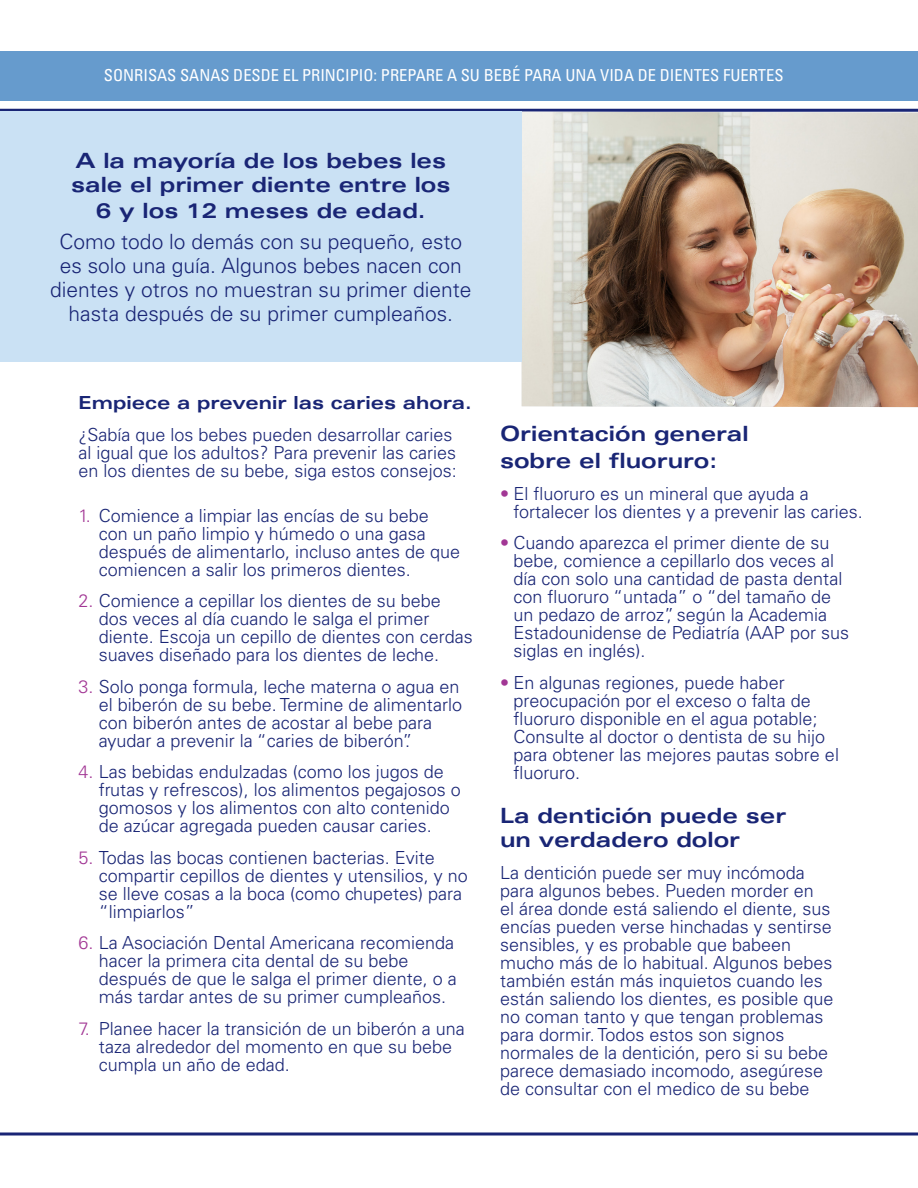
<style>
.page{position:relative;width:918px;height:1188px;background:#fff}
.page>*{position:absolute;margin:0;border:0;box-sizing:border-box;transform-origin:0 0}
.t1{font:700 expanded 21px/24.8px "Univers LT Std";color:#192575}
.Text_Master{font:300 21px/24px "Univers LT Std";color:#192575;text-align:center}
.Text_Master-2{font:300 18px/18px "Univers LT Std";color:#192575}
.t2{font:700 expanded 18px "Univers LT Std";color:#192575}
.Pagination{font:condensed 16.5px "Univers LT Std";color:#fff}
.s1{color:#a23795}
</style>
<div class="page">
<div style="left:0;top:51px;width:918px;height:49px;background:#669bcd"></div>
<hr style="left:0;top:109px;width:918px;height:3px;background:#192575">
<svg style="left:0;top:1132px;width:918px;height:4px"></svg>
<img style="left:522px;top:112px;width:396px;height:295px">
<div style="left:0;top:112px;width:522px;height:250px;background:#cae1f4"></div>
<p class="Pagination" style="left:104px;top:65px;width:681px">SONRISAS SANAS DESDE EL PRINCIPIO: PREPARE A SU BEBÉ PARA UNA VIDA DE DIENTES FUERTES</p>
<h1 class="t1" style="left:71px;top:148px;width:381px;text-align:center">A la mayoría de los bebes les sale el primer diente entre los<br>6 y los 12 meses de edad.</h1>
<p class="Text_Master" style="left:50px;top:229px;width:423px">Como todo lo demás con su pequeño, esto es solo una guía. Algunos bebes nacen con dientes y otros no muestran su primer diente hasta después de su primer cumpleaños.</p>
<h2 class="t2" style="left:78px;top:392px;width:395px">Empiece a prevenir las caries ahora.</h2>
<p class="Text_Master-2" style="left:78px;top:425px;width:380px">¿Sabía que los bebes pueden desarrollar caries al igual que los adultos? Para prevenir las caries en los dientes de su bebe, siga estos consejos:</p>
<p class="Text_Master-2" style="left:99px;top:506px;width:363px;text-indent:-20px"><span class="s1">1.</span> Comience a limpiar las encías de su bebe con un paño limpio y húmedo o una gasa después de alimentarlo, incluso antes de que comiencen a salir los primeros dientes.</p>
<p class="Text_Master-2" style="left:99px;top:592px;width:376px;text-indent:-20px"><span class="s1">2.</span> Comience a cepillar los dientes de su bebe dos veces al día cuando le salga el primer diente. Escoja un cepillo de dientes con cerdas suaves diseñado para los dientes de leche.</p>
<p class="Text_Master-2" style="left:99px;top:677px;width:365px;text-indent:-20px"><span class="s1">3.</span> Solo ponga formula, leche materna o agua en el biberón de su bebe. Termine de alimentarlo con biberón antes de acostar al bebe para ayudar a prevenir la “caries de biberón”.</p>
<p class="Text_Master-2" style="left:99px;top:763px;width:363px;text-indent:-20px"><span class="s1">4.</span> Las bebidas endulzadas (como los jugos de frutas y refrescos), los alimentos pegajosos o gomosos y los alimentos con alto contenido de azúcar agregada pueden causar caries.</p>
<p class="Text_Master-2" style="left:99px;top:848px;width:371px;text-indent:-20px"><span class="s1">5.</span> Todas las bocas contienen bacterias. Evite compartir cepillos de dientes y utensilios, y no se lleve cosas a la boca (como chupetes) para “limpiarlos”</p>
<p class="Text_Master-2" style="left:99px;top:934px;width:360px;text-indent:-20px"><span class="s1">6.</span> La Asociación Dental Americana recomienda hacer la primera cita dental de su bebe después de que le salga el primer diente, o a más tardar antes de su primer cumpleaños.</p>
<p class="Text_Master-2" style="left:99px;top:1019px;width:368px;text-indent:-20px"><span class="s1">7.</span> Planee hacer la transición de un biberón a una taza alrededor del momento en que su bebe cumpla un año de edad.</p>
<h2 class="t1" style="left:500px;top:420px;width:250px;line-height:27px">Orientación general sobre el fluoruro:</h2>
<p class="Text_Master-2" style="left:514px;top:484px;width:351px;text-indent:-14px"><span class="s1">•</span> El fluoruro es un mineral que ayuda a fortalecer los dientes y a prevenir las caries.</p>
<p class="Text_Master-2" style="left:514px;top:534px;width:337px;text-indent:-14px"><span class="s1">•</span> Cuando aparezca el primer diente de su bebe, comience a cepillarlo dos veces al día con solo una cantidad de pasta dental con fluoruro “untada” o “del tamaño de un pedazo de arroz”, según la Academia Estadounidense de Pediatría (AAP por sus siglas en inglés).</p>
<p class="Text_Master-2" style="left:514px;top:673px;width:327px;text-indent:-14px"><span class="s1">•</span> En algunas regiones, puede haber preocupación por el exceso o falta de fluoruro disponible en el agua potable; Consulte al doctor o dentista de su hijo para obtener las mejores pautas sobre el fluoruro.</p>
<h2 class="t1" style="left:500px;top:804px;width:288px;line-height:24px">La dentición puede ser un verdadero dolor</h2>
<p class="Text_Master-2" style="left:500px;top:864px;width:335px">La dentición puede ser muy incómoda para algunos bebes. Pueden morder en<br>el área donde está saliendo el diente, sus encías pueden verse hinchadas y sentirse sensibles, y es probable que babeen mucho más de lo habitual. Algunos bebes también están más inquietos cuando les están saliendo los dientes, es posible que no coman tanto y que tengan problemas para dormir. Todos estos son signos normales de la dentición, pero si su bebe parece demasiado incomodo, asegúrese de consultar con el medico de su bebe</p>
</div>
